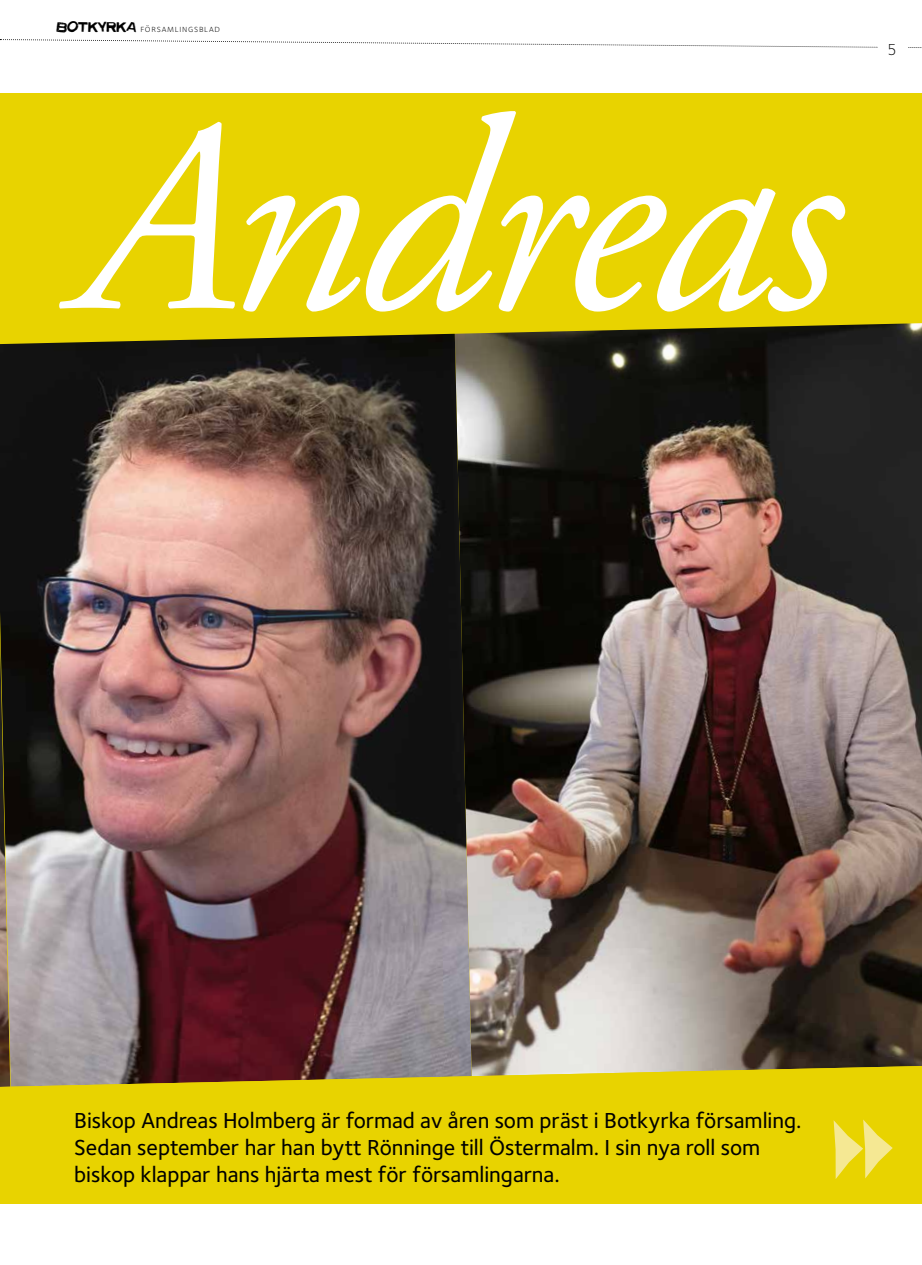
<style>
.page{position:relative;width:922px;height:1265px;background:#fff}
.page>*{position:absolute;margin:0;border:0;box-sizing:border-box;transform-origin:0 0}
.t1{font:italic 275px "Adobe Garamond Pro";letter-spacing:-.025em;color:#fff}
.t2{font:22.5px/27px "Foundry Sterling Medium OSF";color:#000}
.t3{font:17.5px "Foundry Sterling Light OSF";color:#000}
.t4{font:10px "Foundry Sterling Light Expert";letter-spacing:.075em;color:#000}
.s1{font-family:"Crafty One";font-size:15px}
</style>
<div class="page">
<svg style="left:0;top:39px;width:922px;height:9px"></svg>
<div style="left:877px;top:36px;width:30px;height:25px;background:#fff"></div>
<div style="left:0;top:94px;width:921px;height:1110px;background:#e8d300"></div>
<svg style="left:834px;top:1125px;width:58px;height:54px"></svg>
<img style="left:471px;top:372px;width:450px;height:687px">
<img style="left:0;top:372px;width:471px;height:687px">
<svg style="left:0;top:323px;width:921px;height:49px"></svg>
<svg style="left:0;top:1059px;width:921px;height:66px"></svg>
<p class="t4" style="left:56px;top:23px;width:165px"><span class="s1">BOTKYRKA</span> församlingsblad</p>
<h1 class="t1" style="left:75px;top:56px;width:765px">Andreas</h1>
<p class="t3" style="left:887px;top:37px;width:10px">5</p>
<p class="t2" style="left:74px;top:1107px;width:728px">Biskop Andreas Holmberg är formad av åren som präst i Botkyrka församling.<br>Sedan september har han bytt Rönninge till Östermalm. I sin nya roll som biskop klappar hans hjärta mest för församlingarna.</p>
</div>
